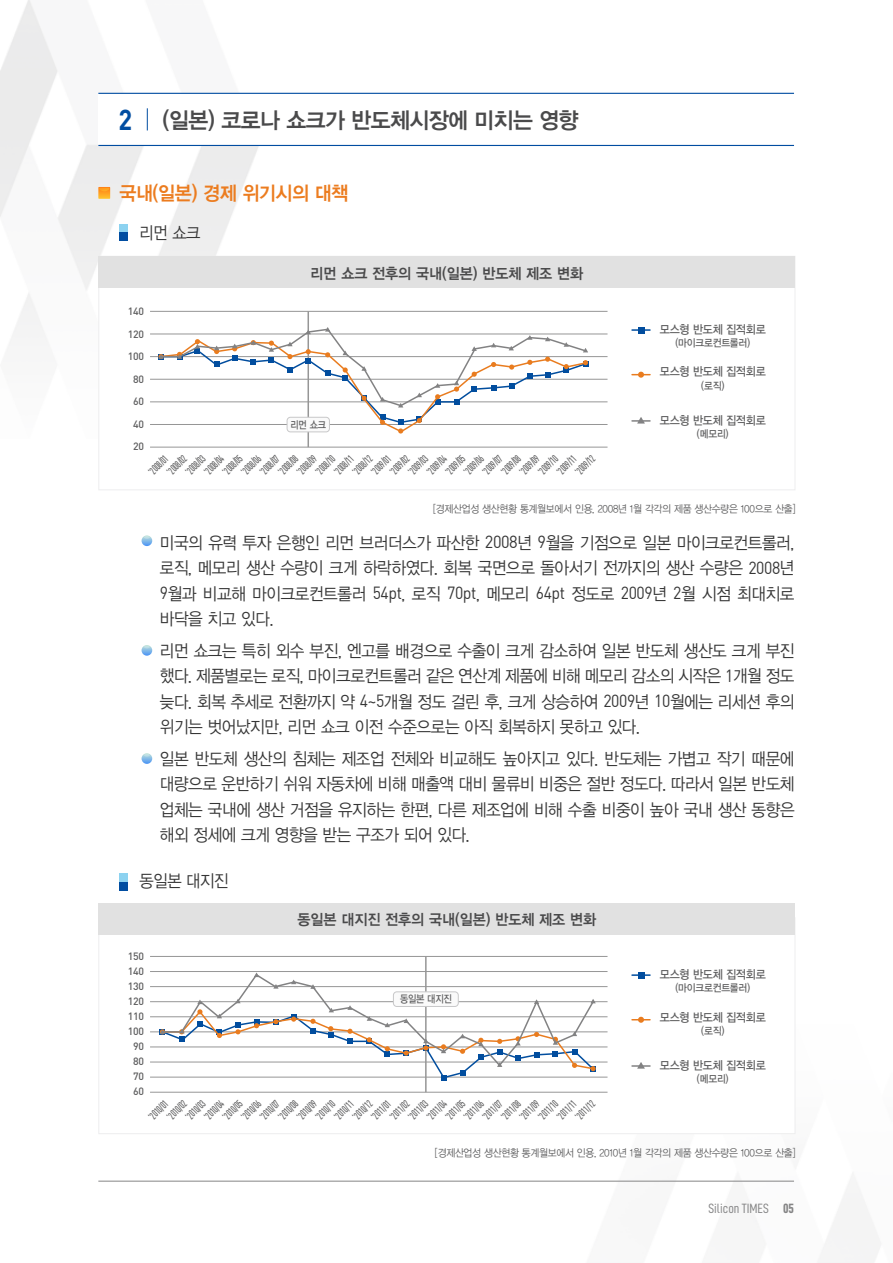
<style>
.page{position:relative;width:893px;height:1263px;background:#fff}
.page>*{position:absolute;margin:0;border:0;box-sizing:border-box;transform-origin:0 0}
.t1{font:22.5px "YDVYGO Std 14";letter-spacing:-.025em;color:#4a4a4b;scale:.96 1}
.t2{font:19.5px "YDVYGO Std 14";letter-spacing:-.025em;color:#ec7c1f;scale:.95 1}
.t3{font:17.25px/25.5px "YDVYGO Std 12";letter-spacing:-.025em;color:#363636;text-align:justify;scale:.92 1}
.t4{font:17.25px "YDVYGO Std 12";letter-spacing:-.025em;color:#363636;scale:.9 1}
.t5{font:15px "YDVYGO Std 14";letter-spacing:-.005em;color:#4a4a4b;scale:.95 1}
.t6{font:13.5px "D DIN Condensed";color:#858586}
.t7{font:12px "YDVYGO Std 13";letter-spacing:-.025em;color:#5e5e5f;scale:.92 1}
.t8{font:500 condensed 10.5px "DIN Pro";color:#5e5e5f;scale:.86 1}
.t9{font:10.5px "YDVYGO Std 12";letter-spacing:-.025em;color:#5e5e5f;scale:.92 1}
.t10{font:500 10.5px/15px "DIN";letter-spacing:-.025em;color:#5e5e5f;text-align:center}
.t11{font:10.5px "YDVYGO Std 13";letter-spacing:-.025em;color:#5e5e5f;scale:.92 1}
.t12{font:10.5px "YDVYGO Std 13";letter-spacing:-.025em;color:#5e5e5f;scale:.86 1}
.s1{font-family:"DIN";font-weight:700;font-size:28.5px;color:#014da1}
.s2{font-family:"DIN"}
.s3{font-family:"D DIN Condensed Bold"}
</style>
<div class="page">
<img style="left:0;top:0;width:881px;height:1263px">
<hr style="left:98px;top:1181px;width:696px;height:1px;background:#858586">
<div style="left:98px;top:917px;width:697px;height:217px;background:#fff;border:1px solid #eeeeef"></div>
<div style="left:99px;top:903px;width:696px;height:31px;background:#e1e1e1"></div>
<div style="left:98px;top:256px;width:697px;height:234px;background:#fff;border:1px solid #eeeeef"></div>
<div style="left:99px;top:256px;width:696px;height:32px;background:#e1e1e1"></div>
<div style="left:98px;top:93px;width:697px;height:52px;background:#fff"></div>
<hr style="left:98px;top:93px;width:696px;height:1px;background:#014da1">
<hr style="left:98px;top:145px;width:696px;height:1px;background:#014da1">
<svg style="left:147px;top:108px;width:1px;height:22px"></svg>
<svg style="left:98px;top:187px;width:12px;height:12px"></svg>
<div style="left:119px;top:224px;width:9px;height:9px;background:#8cd2f0"></div>
<div style="left:119px;top:233px;width:9px;height:8px;background:#014da1"></div>
<svg style="left:142px;top:535px;width:10px;height:11px"></svg>
<svg style="left:142px;top:645px;width:10px;height:11px"></svg>
<svg style="left:142px;top:753px;width:10px;height:11px"></svg>
<div style="left:119px;top:873px;width:9px;height:9px;background:#8cd2f0"></div>
<div style="left:119px;top:882px;width:9px;height:8px;background:#014da1"></div>
<svg style="left:632px;top:327px;width:18px;height:6px"></svg>
<svg style="left:632px;top:372px;width:18px;height:6px"></svg>
<svg style="left:632px;top:417px;width:18px;height:7px"></svg>
<hr style="left:150px;top:447px;width:457px;height:1px;background:#969696">
<hr style="left:150px;top:424px;width:457px;height:1px;background:#969696">
<hr style="left:150px;top:402px;width:457px;height:1px;background:#969696">
<hr style="left:150px;top:379px;width:457px;height:1px;background:#969696">
<hr style="left:150px;top:356px;width:457px;height:1px;background:#969696">
<hr style="left:150px;top:334px;width:457px;height:1px;background:#969696">
<hr style="left:150px;top:311px;width:457px;height:1px;background:#969696">
<hr style="left:307px;top:311px;width:2px;height:136px;background:#969696">
<svg style="left:158px;top:327px;width:430px;height:106px"></svg>
<div style="left:287px;top:417px;width:42px;height:15px;background:#fafafa;border-radius:3px"></div>
<div style="left:287px;top:417px;width:43px;height:15px;border:1px solid #c8c8c9;border-radius:3px"></div>
<svg style="left:632px;top:972px;width:18px;height:6px"></svg>
<svg style="left:632px;top:1017px;width:18px;height:6px"></svg>
<svg style="left:632px;top:1062px;width:18px;height:7px"></svg>
<hr style="left:150px;top:1092px;width:457px;height:1px;background:#969696">
<hr style="left:150px;top:1077px;width:457px;height:1px;background:#969696">
<hr style="left:150px;top:1047px;width:457px;height:1px;background:#969696">
<hr style="left:150px;top:1031px;width:457px;height:1px;background:#969696">
<hr style="left:150px;top:1062px;width:457px;height:1px;background:#969696">
<hr style="left:150px;top:1001px;width:457px;height:1px;background:#969696">
<hr style="left:150px;top:1016px;width:457px;height:1px;background:#969696">
<hr style="left:150px;top:986px;width:457px;height:1px;background:#969696">
<hr style="left:150px;top:956px;width:457px;height:1px;background:#969696">
<hr style="left:150px;top:971px;width:457px;height:1px;background:#969696">
<hr style="left:425px;top:956px;width:2px;height:136px;background:#969696">
<svg style="left:160px;top:972px;width:436px;height:108px"></svg>
<h1 class="t1" style="left:119px;top:109px;width:481px"><span class="s1">2</span> (일본) 코로나 쇼크가 반도체시장에 미치는 영향</h1>
<p class="t2" style="left:119px;top:183px;width:242px">국내(일본) 경제 위기시의 대책</p>
<p class="t4" style="left:140px;top:224px;width:69px">리먼 쇼크</p>
<p class="t10" style="left:128px;top:300px;width:18px;line-height:22.5px">140<br>120<br>100<br>80<br>60<br>40<br>20</p>
<p class="t5" style="left:310px;top:266px;width:289px">리먼 쇼크 전후의 국내(일본) 반도체 제조 변화</p>
<p class="t12" style="left:291px;top:419px;width:43px">리먼 쇼크</p>
<p class="t8" style="left:423px;top:468px;width:29px;rotate:-46deg">‘2009/04</p>
<p class="t8" style="left:201px;top:468px;width:29px;rotate:-46deg">‘2008/04</p>
<p class="t8" style="left:572px;top:468px;width:29px;rotate:-46deg">‘2009/12</p>
<p class="t8" style="left:516px;top:468px;width:29px;rotate:-46deg">‘2009/09</p>
<p class="t8" style="left:497px;top:468px;width:29px;rotate:-46deg">‘2009/08</p>
<p class="t8" style="left:386px;top:468px;width:29px;rotate:-46deg">‘2009/02</p>
<p class="t8" style="left:535px;top:468px;width:29px;rotate:-46deg">‘2009/10</p>
<p class="t8" style="left:349px;top:468px;width:29px;rotate:-46deg">‘2008/12</p>
<p class="t8" style="left:405px;top:468px;width:29px;rotate:-46deg">‘2009/03</p>
<p class="t8" style="left:293px;top:468px;width:29px;rotate:-46deg">‘2008/09</p>
<p class="t8" style="left:275px;top:468px;width:29px;rotate:-46deg">‘2008/08</p>
<p class="t8" style="left:163px;top:468px;width:29px;rotate:-46deg">‘2008/02</p>
<p class="t8" style="left:312px;top:468px;width:29px;rotate:-46deg">‘2008/10</p>
<p class="t8" style="left:479px;top:468px;width:29px;rotate:-46deg">‘2009/07</p>
<p class="t8" style="left:182px;top:468px;width:29px;rotate:-46deg">‘2008/03</p>
<p class="t8" style="left:442px;top:468px;width:29px;rotate:-46deg">‘2009/05</p>
<p class="t8" style="left:460px;top:468px;width:29px;rotate:-46deg">‘2009/06</p>
<p class="t8" style="left:256px;top:468px;width:29px;rotate:-46deg">‘2008/07</p>
<p class="t8" style="left:219px;top:468px;width:29px;rotate:-46deg">‘2008/05</p>
<p class="t8" style="left:238px;top:468px;width:29px;rotate:-46deg">‘2008/06</p>
<p class="t8" style="left:553px;top:468px;width:29px;rotate:-46deg">‘2009/11</p>
<p class="t8" style="left:368px;top:468px;width:29px;rotate:-46deg">‘2009/01</p>
<p class="t8" style="left:330px;top:468px;width:29px;rotate:-46deg">‘2008/11</p>
<p class="t8" style="left:145px;top:468px;width:29px;rotate:-46deg">‘2008/01</p>
<p class="t7" style="left:660px;top:323px;width:117px">모스형 반도체 집적회로</p>
<p class="t11" style="left:675px;top:338px;width:83px">(마이크로컨트롤러)</p>
<p class="t7" style="left:660px;top:366px;width:117px">모스형 반도체 집적회로</p>
<p class="t11" style="left:701px;top:380px;width:27px">(로직)</p>
<p class="t7" style="left:660px;top:414px;width:117px">모스형 반도체 집적회로</p>
<p class="t11" style="left:697px;top:429px;width:36px">(메모리)</p>
<p class="t9" style="left:433px;top:503px;width:396px">[경제산업성 생산현황 통계월보에서 인용, 2008년 1월 각각의 제품 생산수량은 100으로 산출]</p>
<p class="t3" style="left:160px;top:530px;width:691px">미국의 유력 투자 은행인 리먼 브러더스가 파산한 <span class="s2">2008</span>년 <span class="s2">9</span>월을 기점으로 일본 마이크로컨트롤러, 로직, 메모리 생산 수량이 크게 하락하였다. 회복 국면으로 돌아서기 전까지의 생산 수량은 <span class="s2">2008</span>년 <span class="s2">9</span>월과 비교해 마이크로컨트롤러 <span class="s2">54pt</span>, 로직 <span class="s2">70pt</span>, 메모리 <span class="s2">64pt</span> 정도로 <span class="s2">2009</span>년 <span class="s2">2</span>월 시점 최대치로 바닥을 치고 있다.</p>
<p class="t3" style="left:160px;top:638px;width:691px">리먼 쇼크는 특히 외수 부진, 엔고를 배경으로 수출이 크게 감소하여 일본 반도체 생산도 크게 부진 했다. 제품별로는 로직, 마이크로컨트롤러 같은 연산계 제품에 비해 메모리 감소의 시작은 <span class="s2">1</span>개월 정도 늦다. 회복 추세로 전환까지 약 <span class="s2">4~5</span>개월 정도 걸린 후, 크게 상승하여 <span class="s2">2009</span>년 <span class="s2">10</span>월에는 리세션 후의 위기는 벗어났지만, 리먼 쇼크 이전 수준으로는 아직 회복하지 못하고 있다.</p>
<p class="t3" style="left:160px;top:746px;width:691px">일본 반도체 생산의 침체는 제조업 전체와 비교해도 높아지고 있다. 반도체는 가볍고 작기 때문에 대량으로 운반하기 쉬워 자동차에 비해 매출액 대비 물류비 비중은 절반 정도다. 따라서 일본 반도체 업체는 국내에 생산 거점을 유지하는 한편, 다른 제조업에 비해 수출 비중이 높아 국내 생산 동향은 해외 정세에 크게 영향을 받는 구조가 되어 있다.</p>
<p class="t4" style="left:140px;top:872px;width:100px">동일본 대지진</p>
<p class="t10" style="left:128px;top:948px;width:18px">150<br>140<br>130<br>120<br>110<br>100<br>90<br>80<br>70<br>60</p>
<p class="t5" style="left:297px;top:912px;width:316px">동일본 대지진 전후의 국내(일본) 반도체 제조 변화</p>
<p class="t12" style="left:400px;top:994px;width:62px">동일본 대지진</p>
<p class="t8" style="left:423px;top:1113px;width:29px;rotate:-46deg">‘2011/04</p>
<p class="t8" style="left:201px;top:1113px;width:29px;rotate:-46deg">‘2010/04</p>
<p class="t8" style="left:572px;top:1113px;width:29px;rotate:-46deg">‘2011/12</p>
<p class="t8" style="left:516px;top:1113px;width:29px;rotate:-46deg">‘2011/09</p>
<p class="t8" style="left:497px;top:1113px;width:29px;rotate:-46deg">‘2011/08</p>
<p class="t8" style="left:386px;top:1113px;width:29px;rotate:-46deg">‘2011/02</p>
<p class="t8" style="left:535px;top:1113px;width:29px;rotate:-46deg">‘2011/10</p>
<p class="t8" style="left:349px;top:1113px;width:29px;rotate:-46deg">‘2010/12</p>
<p class="t8" style="left:405px;top:1113px;width:29px;rotate:-46deg">‘2011/03</p>
<p class="t8" style="left:293px;top:1113px;width:29px;rotate:-46deg">‘2010/09</p>
<p class="t8" style="left:275px;top:1113px;width:29px;rotate:-46deg">‘2010/08</p>
<p class="t8" style="left:163px;top:1113px;width:29px;rotate:-46deg">‘2010/02</p>
<p class="t8" style="left:312px;top:1113px;width:29px;rotate:-46deg">‘2010/10</p>
<p class="t8" style="left:479px;top:1113px;width:29px;rotate:-46deg">‘2011/07</p>
<p class="t8" style="left:182px;top:1113px;width:29px;rotate:-46deg">‘2010/03</p>
<p class="t8" style="left:442px;top:1113px;width:29px;rotate:-46deg">‘2011/05</p>
<p class="t8" style="left:460px;top:1113px;width:29px;rotate:-46deg">‘2011/06</p>
<p class="t8" style="left:256px;top:1113px;width:29px;rotate:-46deg">‘2010/07</p>
<p class="t8" style="left:219px;top:1113px;width:29px;rotate:-46deg">‘2010/05</p>
<p class="t8" style="left:238px;top:1113px;width:29px;rotate:-46deg">‘2010/06</p>
<p class="t8" style="left:553px;top:1113px;width:29px;rotate:-46deg">‘2011/11</p>
<p class="t8" style="left:368px;top:1113px;width:29px;rotate:-46deg">‘2011/01</p>
<p class="t8" style="left:330px;top:1113px;width:29px;rotate:-46deg">‘2010/11</p>
<p class="t8" style="left:145px;top:1113px;width:29px;rotate:-46deg">‘2010/01</p>
<p class="t7" style="left:660px;top:968px;width:117px">모스형 반도체 집적회로</p>
<p class="t11" style="left:675px;top:983px;width:83px">(마이크로컨트롤러)</p>
<p class="t7" style="left:660px;top:1011px;width:117px">모스형 반도체 집적회로</p>
<p class="t11" style="left:701px;top:1025px;width:27px">(로직)</p>
<p class="t7" style="left:660px;top:1059px;width:117px">모스형 반도체 집적회로</p>
<p class="t11" style="left:697px;top:1074px;width:36px">(메모리)</p>
<p class="t9" style="left:435px;top:1147px;width:394px">[경제산업성 생산현황 통계월보에서 인용, 2010년 1월 각각의 제품 생산수량은 100으로 산출]</p>
<p class="t6" style="left:708px;top:1201px;width:87px">Silicon TIMES <span class="s3">05</span></p>
</div>
